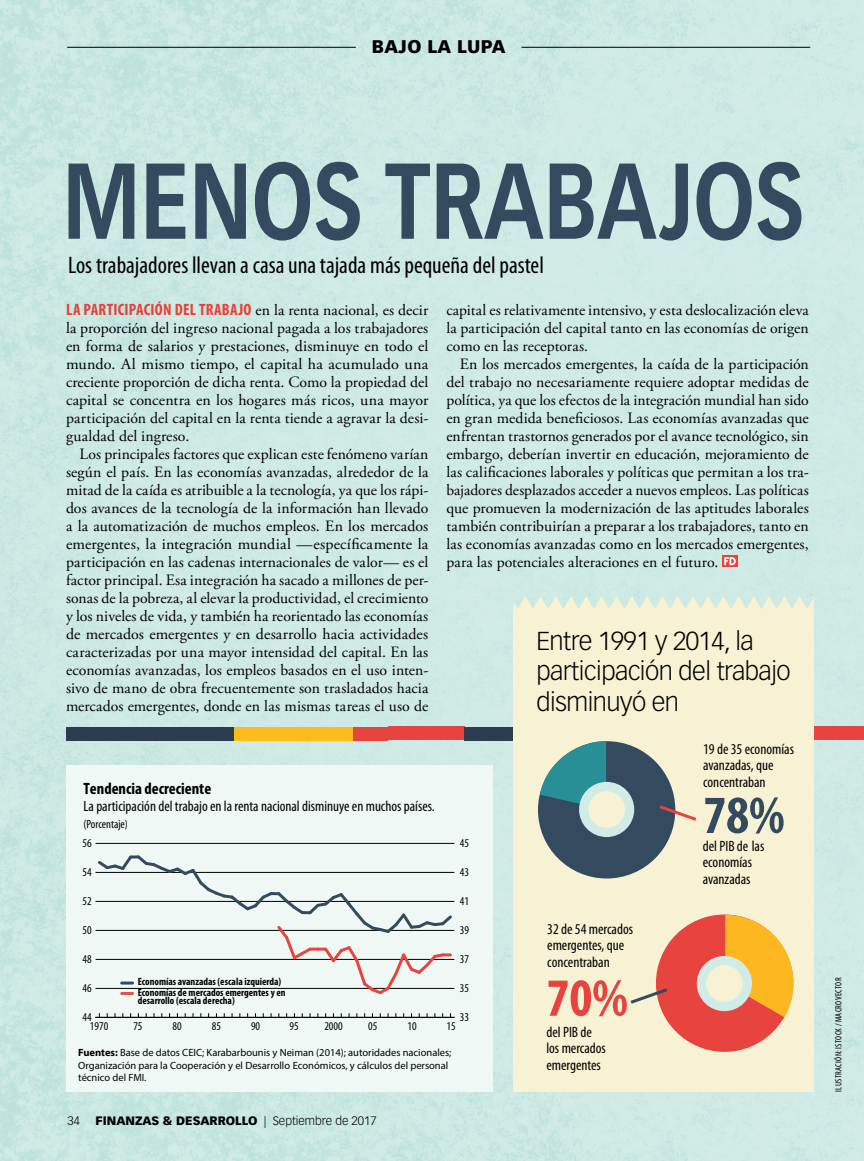
<style>
.page{position:relative;width:864px;height:1161px;background:#fff}
.page>*{position:absolute;margin:0;border:0;box-sizing:border-box;transform-origin:0 0}
.t1{font:700 105.6px "Vectora LT Std";color:#344a5e;scale:.78 1}
.t2{font:700 condensed 54px "Myriad Pro";color:#e7433f}
.t3{font:700 condensed 54px "Myriad Pro";color:#344a5e}
.t4{font:300 25.5px/30.6px "Vectora LT Std";letter-spacing:-.02em;color:#000}
.t5{font:condensed 24px "Myriad Pro";color:#000}
.t6{font:900 18px "Vectora LT Std";letter-spacing:.02em;color:#000}
.t7{font:700 condensed 16.5px "Myriad Pro";letter-spacing:.015em;color:#e64038}
.t8{font:700 condensed 16.5px "Myriad Pro";color:#000}
.t9{font:15.75px/18px "Adobe Garamond Pro";letter-spacing:.005em;color:#000;text-align:justify}
.t10{font:condensed 15px/16.5px "Myriad Pro";color:#000}
.t11{font:condensed 12px "Myriad Pro";color:#000}
.t12{font:900 12px "Vectora LT Std";color:#000}
.t13{font:300 12px "Vectora LT Std";color:#000}
.t14{font:10.5px/12.6px "Myriad Pro";color:#000}
.t15{font:700 condensed 10.5px/11.2px "Myriad Pro";color:#000}
.t16{font:condensed 9px "Myriad Pro";letter-spacing:.04em;color:#000}
.s1{font-family:"Adobe Garamond Pro";font-weight:400;font-stretch:normal;font-size:15.75px;color:#000}
.s2{font-weight:700}
.s3{font-weight:300}
</style>
<div class="page">
<img style="left:0;top:0;width:864px;height:285px">
<img style="left:0;top:285px;width:864px;height:876px">
<div style="left:66px;top:727px;width:168px;height:13px;background:#2c3d4f"></div>
<div style="left:352px;top:727px;width:36px;height:13px;background:#e7433f"></div>
<div style="left:234px;top:727px;width:118px;height:13px;background:#fbbc1c"></div>
<div style="left:388px;top:727px;width:77px;height:13px;background:#e7433f"></div>
<div style="left:464px;top:727px;width:182px;height:13px;background:#2c3d4f"></div>
<div style="left:800px;top:727px;width:64px;height:13px;background:#e7433f"></div>
<svg style="left:513px;top:596px;width:301px;height:13px;background:#e2eddc"></svg>
<div style="left:513px;top:609px;width:301px;height:483px;background:#f7f2d4"></div>
<div style="left:656px;top:915px;width:137px;height:137px;background:#e7433f;border-radius:50%"></div>
<svg style="left:725px;top:915px;width:69px;height:102px"></svg>
<div style="left:697px;top:956px;width:55px;height:55px;background:#d1ebe6;border-radius:50%"></div>
<div style="left:706px;top:965px;width:37px;height:37px;background:#f7f2d4;border-radius:50%"></div>
<svg style="left:630px;top:987px;width:38px;height:19px"></svg>
<div style="left:538px;top:741px;width:137px;height:138px;background:#344a5e;border-radius:50%"></div>
<svg style="left:540px;top:741px;width:66px;height:63px"></svg>
<div style="left:579px;top:782px;width:55px;height:55px;background:#d1ebe6;border-radius:50%"></div>
<div style="left:588px;top:791px;width:37px;height:37px;background:#f7f2d4;border-radius:50%"></div>
<svg style="left:659px;top:804px;width:38px;height:19px"></svg>
<hr style="left:67px;top:47px;width:289px;height:1px;background:#000">
<hr style="left:522px;top:47px;width:288px;height:1px;background:#000">
<svg style="left:722px;top:556px;width:16px;height:11px"></svg>
<svg style="left:724px;top:557px;width:12px;height:8px"></svg>
<div style="left:66px;top:765px;width:426px;height:327px;background:#eff8f5"></div>
<hr style="left:96px;top:843px;width:358px;height:1px;background:#000">
<hr style="left:96px;top:1017px;width:358px;height:1px;background:#000">
<svg style="left:95px;top:855px;width:360px;height:140px"></svg>
<p class="t6" style="left:372px;top:36px;width:135px">BAJO LA LUPA</p>
<h1 class="t1" style="left:63px;top:137px;width:953px">MENOS TRABAJOS</h1>
<h3 class="t5" style="left:68px;top:252px;width:477px">Los trabajadores llevan a casa una tajada más pequeña del pastel</h3>
<p class="t7" style="left:66px;top:300px;width:364px">LA PARTICIPACIÓN DEL TRABAJO <span class="s1">en la renta nacional, es decir</span></p>
<p class="t9" style="left:66px;top:320px;width:364px">la proporción del ingreso nacional pagada a los trabajadores en forma de salarios y prestaciones, disminuye en todo el mundo. Al mismo tiempo, el capital ha acumulado una creciente proporción de dicha renta. Como la propiedad del capital se concentra en los hogares más ricos, una mayor participación del capital en la renta tiende a agravar la desi&shy;gualdad del ingreso.</p>
<p class="t9" style="left:66px;top:446px;width:364px;text-indent:14px">Los principales factores que explican este fenómeno varían según el país. En las economías avanzadas, alrededor de la mitad de la caída es atribuible a la tecnología, ya que los rápi&shy;dos avances de la tecnología de la información han llevado a la automatización de muchos empleos. En los mercados emergentes, la integración mundial —específicamente la participación en las cadenas internacionales de valor— es el factor principal. Esa integración ha sacado a millones de per&shy;sonas de la pobreza, al elevar la productividad, el crecimiento y los niveles de vida, y también ha reorientado las economías de mercados emergentes y en desarrollo hacia actividades caracterizadas por una mayor intensidad del capital. En las economías avanzadas, los empleos basados en el uso inten&shy;sivo de mano de obra frecuentemente son trasladados hacia mercados emergentes, donde en las mismas tareas el uso de</p>
<p class="t9" style="left:446px;top:302px;width:364px">capital es relativamente intensivo, y esta deslocalización eleva la participación del capital tanto en las economías de origen como en las receptoras.</p>
<p class="t9" style="left:446px;top:356px;width:364px;text-indent:13px">En los mercados emergentes, la caída de la participación del trabajo no necesariamente requiere adoptar medidas de política, ya que los efectos de la integración mundial han sido en gran medida beneficiosos. Las economías avanzadas que enfrentan trastornos generados por el avance tecnológico, sin embargo, deberían invertir en educación, mejoramiento de las calificaciones laborales y políticas que permitan a los tra&shy;bajadores desplazados acceder a nuevos empleos. Las políticas que promueven la modernización de las aptitudes laborales también contribuirían a preparar a los trabajadores, tanto en las economías avanzadas como en los mercados emergentes, para las potenciales alteraciones en el futuro.</p>
<h3 class="t4" style="left:536px;top:626px;width:256px">Entre 1991 y 2014, la participación del trabajo disminuyó en</h3>
<p class="t8" style="left:83px;top:778px;width:129px">Tendencia decreciente</p>
<p class="t10" style="left:83px;top:797px;width:353px">La participación del trabajo en la renta nacional disminuye en muchos países.</p>
<p class="t11" style="left:83px;top:817px;width:46px">(Porcentaje)</p>
<p class="t10" style="left:703px;top:741px;width:92px">19 de 35 economías avanzadas, que concentraban</p>
<h2 class="t3" style="left:703px;top:785px;width:83px">78%</h2>
<p class="t11" style="left:82px;top:835px;width:11px">56</p>
<p class="t11" style="left:82px;top:864px;width:11px">54</p>
<p class="t11" style="left:460px;top:835px;width:11px">45</p>
<p class="t11" style="left:460px;top:864px;width:11px">43</p>
<p class="t10" style="left:703px;top:838px;width:63px">del PIB de las economías avanzadas</p>
<p class="t11" style="left:82px;top:893px;width:11px">52</p>
<p class="t11" style="left:460px;top:893px;width:11px">41</p>
<p class="t11" style="left:82px;top:922px;width:11px">50</p>
<p class="t11" style="left:82px;top:951px;width:11px">48</p>
<p class="t11" style="left:460px;top:922px;width:11px">39</p>
<p class="t11" style="left:460px;top:951px;width:11px">37</p>
<p class="t10" style="left:547px;top:921px;width:87px">32 de 54 mercados emergentes, que concentraban</p>
<p class="t11" style="left:82px;top:980px;width:11px">46</p>
<p class="t15" style="left:138px;top:976px;width:149px">Economías avanzadas (escala izquierda)<br>Economías de mercados emergentes y en</p>
<p class="t15" style="left:138px;top:995px;width:98px">desarrollo (escala derecha)</p>
<p class="t11" style="left:460px;top:980px;width:11px">35</p>
<p class="t11" style="left:460px;top:1009px;width:11px">33</p>
<p class="t11" style="left:82px;top:1009px;width:11px">44</p>
<p class="t11" style="left:90px;top:1019px;width:20px">1970</p>
<p class="t11" style="left:133px;top:1019px;width:11px">75</p>
<p class="t11" style="left:173px;top:1019px;width:11px">80</p>
<p class="t11" style="left:212px;top:1019px;width:11px">85</p>
<p class="t11" style="left:251px;top:1019px;width:11px">90</p>
<p class="t11" style="left:290px;top:1019px;width:11px">95</p>
<p class="t11" style="left:324px;top:1019px;width:20px">2000</p>
<p class="t11" style="left:368px;top:1019px;width:11px">05</p>
<p class="t11" style="left:407px;top:1019px;width:11px">10</p>
<p class="t11" style="left:447px;top:1019px;width:11px">15</p>
<p class="t14" style="left:78px;top:1046px;width:375px"><span class="s2">Fuentes:</span> Base de datos CEIC; Karabarbounis y Neiman (2014); autoridades nacionales;<br>Organización para la Cooperación y el Desarrollo Económicos, y cálculos del personal técnico del FMI.</p>
<p class="t12" style="left:96px;top:1113px;width:283px">FINANZAS &amp; DESARROLLO <span class="s3">| Septiembre de 2017</span></p>
<p class="t13" style="left:68px;top:1114px;width:14px">34</p>
<p class="t12" style="left:135px;top:1113px;width:165px">CE &amp; DEVELOPMENT <span class="s3">| Sept</span></p>
<p class="t13" style="left:322px;top:1114px;width:40px">er 2017</p>
<h2 class="t2" style="left:546px;top:968px;width:83px">70%</h2>
<p class="t10" style="left:546px;top:1024px;width:61px">del PIB de los mercados emergentes</p>
<p class="t16" style="left:834px;top:1092px;width:116px;rotate:-90deg">ILUSTRACIÓN: ISTOCK / MACROVECTOR</p>
</div>
